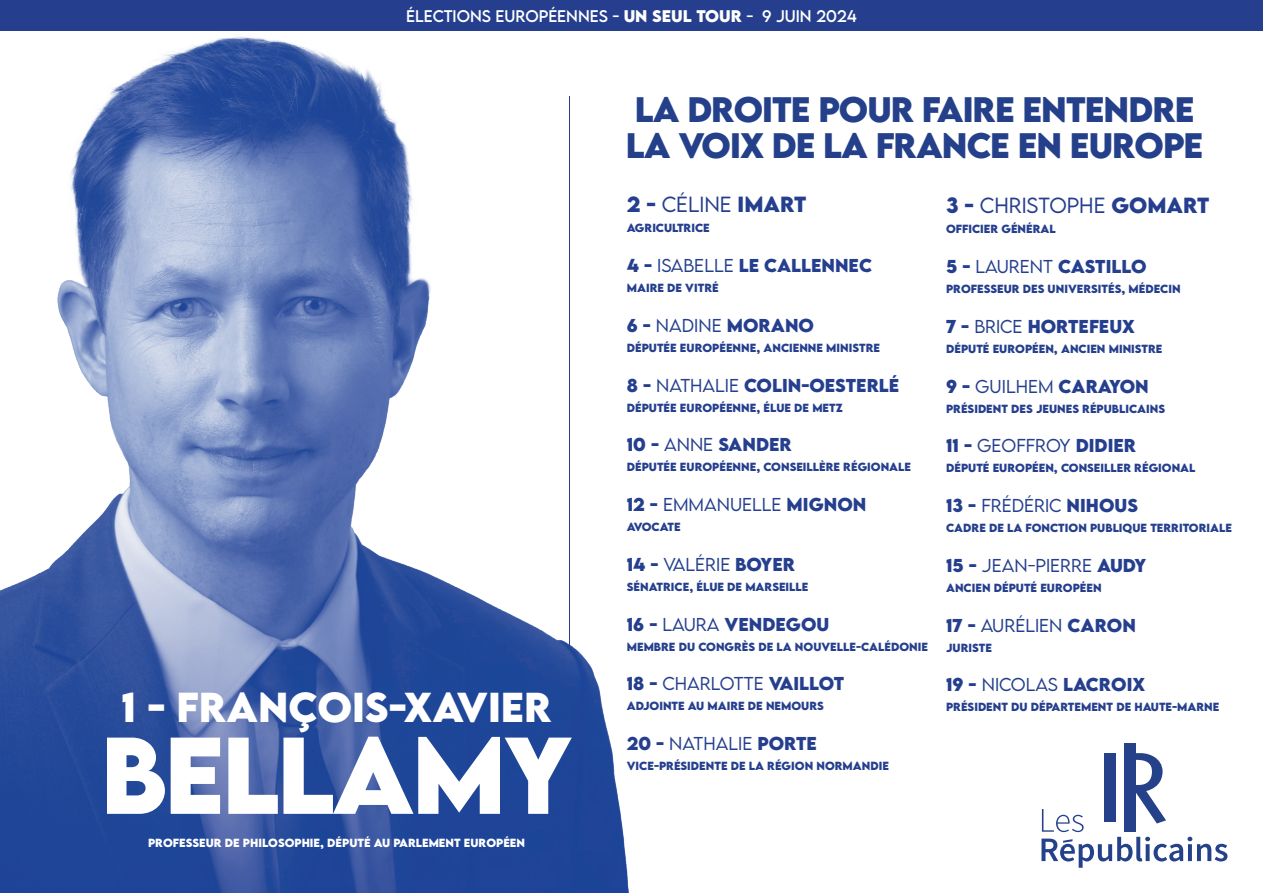
<style>
.page{position:relative;width:1263px;height:893px;background:#fff}
.page>*{position:absolute;margin:0;border:0;box-sizing:border-box;transform-origin:0 0}
.t1{font:700 96.9px "LEMONMILK";letter-spacing:-.03em;color:#fff}
.t2{font:700 37.2px "LEMONMILK";color:#fff}
.t3{font:700 31.5px/36px "LEMONMILK";letter-spacing:-.03em;color:#24408a}
.t4{font:300 19.5px "LEMONMILK";color:#253f8e}
.t5{font:700 19.5px "LEMONMILK";color:#253f8e}
.t6{font:700 16.65px "LEMONMILK";color:#253f8e}
.t7{font:300 16.65px "LEMONMILK";color:#253f8e}
.t8{font:15px "LEMONMILK";color:#fff}
.t9{font:700 10.5px "LEMONMILK";color:#253f8e}
.t10{font:700 10.5px "LEMONMILK";color:#fff}
.t11{font:700 10.5px "LEMONMILK";letter-spacing:-.035em;color:#253f8e}
.s1{font-weight:700}
.s2{font-weight:300}
</style>
<div class="page">
<img style="left:0;top:36px;width:629px;height:857px">
<hr style="left:569px;top:96px;width:1px;height:549px;background:#253f8e">
<div style="left:1124px;top:743px;width:11px;height:88px;background:#24418a"></div>
<svg style="left:1041px;top:753px;width:186px;height:114px"></svg>
<div style="left:0;top:0;width:1263px;height:31px;background:#253f8e"></div>
<p class="t8" style="left:406px;top:6px;width:452px">ÉLECTIONS EUROPÉENNES - <span class="s1">UN SEUL TOUR</span> - 9 JUIN 2024</p>
<p class="t2" style="left:122px;top:682px;width:431px">1 - FRANÇOIS-XAVIER</p>
<p class="t1" style="left:100px;top:710px;width:474px">BELLAMY</p>
<p class="t10" style="left:148px;top:835px;width:378px">PROFESSEUR DE PHILOSOPHIE, DÉPUTÉ AU PARLEMENT EUROPÉEN</p>
<p class="t3" style="left:626px;top:92px;width:579px">LA DROITE POUR FAIRE ENTENDRE<br>LA VOIX DE LA FRANCE EN EUROPE</p>
<p class="t5" style="left:627px;top:191px;width:181px">2 - <span class="s2">CÉLINE</span> IMART</p>
<p class="t9" style="left:627px;top:221px;width:84px">AGRICULTRICE</p>
<p class="t6" style="left:627px;top:254px;width:247px">4 - <span class="s2">ISABELLE</span> LE CALLENNEC</p>
<p class="t9" style="left:627px;top:281px;width:93px">MAIRE DE VITRÉ</p>
<p class="t6" style="left:627px;top:314px;width:189px">6 - <span class="s2">NADINE</span> MORANO</p>
<p class="t9" style="left:627px;top:341px;width:255px">DÉPUTÉE EUROPÉENNE, ANCIENNE MINISTRE</p>
<p class="t6" style="left:627px;top:374px;width:274px">8 - <span class="s2">NATHALIE</span> COLIN-OESTERLÉ</p>
<p class="t9" style="left:627px;top:400px;width:218px">DÉPUTÉE EUROPÉENNE, ÉLUE DE METZ</p>
<p class="t6" style="left:627px;top:433px;width:166px">10 - <span class="s2">ANNE</span> SANDER</p>
<p class="t9" style="left:627px;top:460px;width:286px">DÉPUTÉE EUROPÉENNE, CONSEILLÈRE RÉGIONALE</p>
<p class="t7" style="left:627px;top:494px;width:241px"><span class="s1">12 -</span> EMMANUELLE <span class="s1">MIGNON</span></p>
<p class="t11" style="left:627px;top:520px;width:55px">AVOCATE</p>
<p class="t6" style="left:627px;top:553px;width:170px">14 - <span class="s2">VALÉRIE</span> BOYER</p>
<p class="t9" style="left:627px;top:579px;width:183px">SÉNATRICE, ÉLUE DE MARSEILLE</p>
<p class="t6" style="left:627px;top:613px;width:204px">16 - <span class="s2">LAURA</span> VENDEGOU</p>
<p class="t9" style="left:627px;top:639px;width:303px">MEMBRE DU CONGRÈS DE LA NOUVELLE-CALÉDONIE</p>
<p class="t6" style="left:627px;top:672px;width:219px">18 - <span class="s2">CHARLOTTE</span> VAILLOT</p>
<p class="t9" style="left:627px;top:699px;width:199px">ADJOINTE AU MAIRE DE NEMOURS</p>
<p class="t6" style="left:627px;top:732px;width:192px">20 - <span class="s2">NATHALIE</span> PORTE</p>
<p class="t9" style="left:627px;top:759px;width:264px">VICE-PRÉSIDENTE DE LA RÉGION NORMANDIE</p>
<p class="t4" style="left:946px;top:193px;width:265px"><span class="s1">3 -</span> CHRISTOPHE <span class="s1">GOMART</span></p>
<p class="t9" style="left:946px;top:222px;width:111px">OFFICIER GÉNÉRAL</p>
<p class="t6" style="left:946px;top:255px;width:202px">5 - <span class="s2">LAURENT</span> CASTILLO</p>
<p class="t9" style="left:946px;top:282px;width:236px">PROFESSEUR DES UNIVERSITÉS, MÉDECIN</p>
<p class="t6" style="left:946px;top:315px;width:190px">7 - <span class="s2">BRICE</span> HORTEFEUX</p>
<p class="t9" style="left:946px;top:342px;width:218px">DÉPUTÉ EUROPÉEN, ANCIEN MINISTRE</p>
<p class="t6" style="left:946px;top:375px;width:204px">9 - <span class="s2">GUILHEM</span> CARAYON</p>
<p class="t9" style="left:946px;top:401px;width:221px">PRÉSIDENT DES JEUNES RÉPUBLICAINS</p>
<p class="t6" style="left:946px;top:435px;width:191px">11 - <span class="s2">GEOFFROY</span> DIDIER</p>
<p class="t9" style="left:946px;top:461px;width:251px">DÉPUTÉ EUROPÉEN, CONSEILLER RÉGIONAL</p>
<p class="t6" style="left:946px;top:494px;width:193px">13 - <span class="s2">FRÉDÉRIC</span> NIHOUS</p>
<p class="t9" style="left:946px;top:521px;width:287px">CADRE DE LA FONCTION PUBLIQUE TERRITORIALE</p>
<p class="t7" style="left:946px;top:555px;width:202px"><span class="s1">15 -</span> JEAN-PIERRE <span class="s1">AUDY</span></p>
<p class="t9" style="left:946px;top:581px;width:157px">ANCIEN DÉPUTÉ EUROPÉEN</p>
<p class="t6" style="left:946px;top:614px;width:191px">17 - <span class="s2">AURÉLIEN</span> CARON</p>
<p class="t9" style="left:946px;top:640px;width:47px">JURISTE</p>
<p class="t6" style="left:946px;top:674px;width:200px">19 - <span class="s2">NICOLAS</span> LACROIX</p>
<p class="t9" style="left:946px;top:700px;width:275px">PRÉSIDENT DU DÉPARTEMENT DE HAUTE-MARNE</p>
</div>
